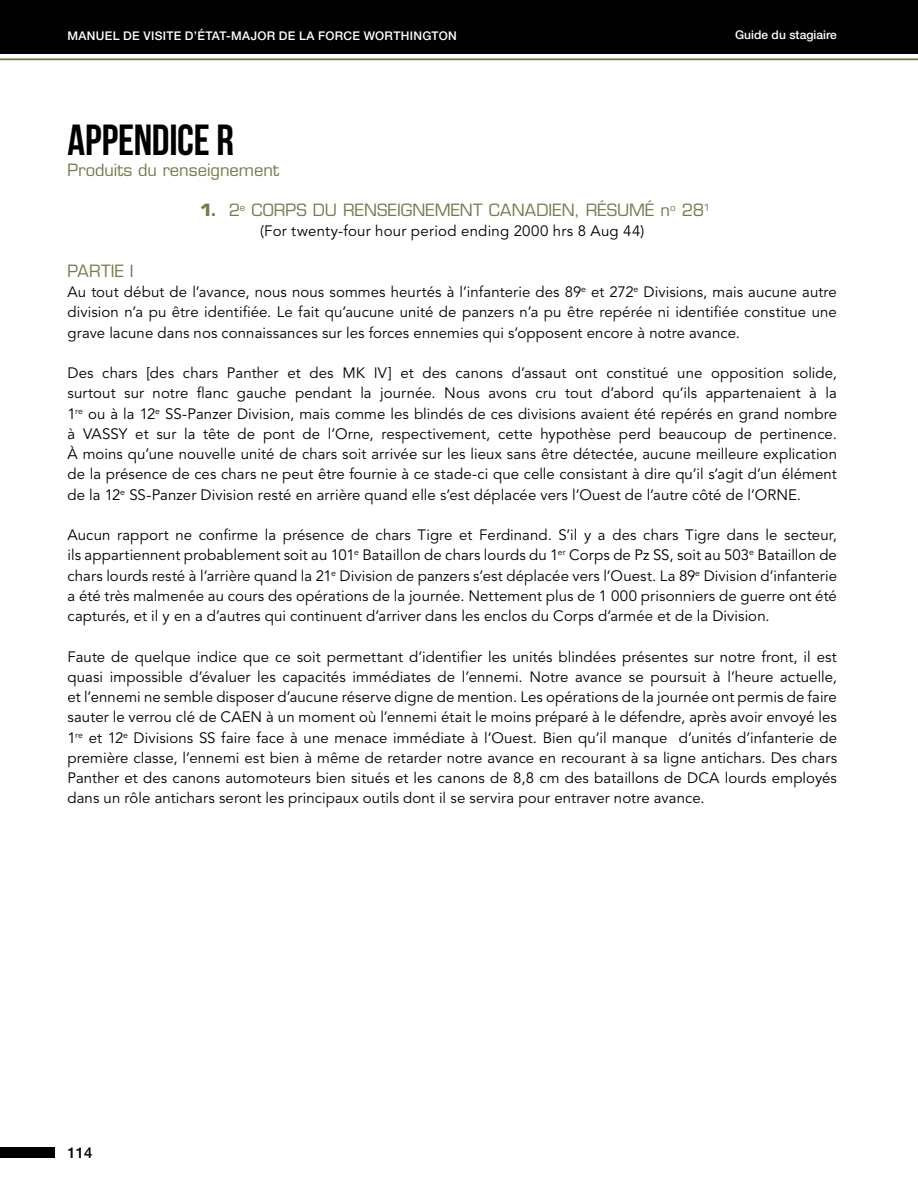
<style>
.page{position:relative;width:918px;height:1188px;background:#fff}
.page>*{position:absolute;margin:0;border:0;box-sizing:border-box;transform-origin:0 0}
.Article_Header{font:43.5px "Bebas Neue";letter-spacing:-.005em;color:#000}
.Article_Subheads{font:16.5px "Eurostile LT Std";letter-spacing:.005em;color:#757a4d}
.Article_Header-2{font:16.5px "Eurostile LT Std";color:#757a4d}
.Article_Content{font:15px/20.2px "Avenir LT Std";letter-spacing:.005em;color:#000;text-align:justify}
.Article_Subheads-2{font:15px "Avenir LT Std";letter-spacing:.015em;color:#000}
.t1{font:500 15px "Helvetica Neue LT Std";color:#000}
.t2{font:500 12px "Helvetica Neue LT Std";letter-spacing:.025em;color:#fff}
.t3{font:500 12px "Helvetica Neue LT Std";letter-spacing:.005em;color:#fff}
.s1{font-weight:700}
</style>
<div class="page">
<div style="left:0;top:0;width:918px;height:54px;background:#000"></div>
<hr style="left:0;top:58px;width:918px;height:2px;background:#757a4d">
<div style="left:0;top:1148px;width:55px;height:10px;background:#000"></div>
<p class="t2" style="left:68px;top:29px;width:391px">MANUEL DE VISITE D’ÉTAT-MAJOR DE LA FORCE WORTHINGTON</p>
<p class="t3" style="left:735px;top:28px;width:103px">Guide du stagiaire</p>
<p class="Article_Header" style="left:68px;top:116px;width:168px">APPENDICE R</p>
<p class="Article_Header-2" style="left:68px;top:160px;width:213px">Produits du renseignement</p>
<p class="Article_Subheads" style="left:200px;top:200px;width:511px"><span class="s1">1.</span> 2<sup>e</sup> CORPS DU RENSEIGNEMENT CANADIEN, RÉSUMÉ n<sup>o</sup> 28<sup>1</sup></p>
<p class="Article_Subheads-2" style="left:260px;top:222px;width:386px">(For twenty-four hour period ending 2000 hrs 8 Aug 44)</p>
<p class="Article_Subheads" style="left:68px;top:261px;width:68px">PARTIE I</p>
<p class="Article_Content" style="left:68px;top:282px;width:771px">Au tout début de l’avance, nous nous sommes heurtés à l’infanterie des 89<sup>e</sup> et 272<sup>e</sup> Divisions, mais aucune autre division n’a pu être identifiée. Le fait qu’aucune unité de panzers n’a pu être repérée ni identifiée constitue une grave lacune dans nos connaissances sur les forces ennemies qui s’opposent encore à notre avance.</p>
<p class="Article_Content" style="left:68px;top:363px;width:771px">Des chars [des chars Panther et des MK IV] et des canons d’assaut ont constitué une opposition solide, surtout sur notre flanc gauche pendant la journée. Nous avons cru tout d’abord qu’ils appartenaient à la 1<sup>re</sup> ou à la 12<sup>e</sup> SS-Panzer Division, mais comme les blindés de ces divisions avaient été repérés en grand nombre à VASSY et sur la tête de pont de l’Orne, respectivement, cette hypothèse perd beaucoup de pertinence.<br>À moins qu’une nouvelle unité de chars soit arrivée sur les lieux sans être détectée, aucune meilleure explication de la présence de ces chars ne peut être fournie à ce stade‑ci que celle consistant à dire qu’il s’agit d’un élément de la 12<sup>e</sup> SS-Panzer Division resté en arrière quand elle s’est déplacée vers l’Ouest de l’autre côté de l’ORNE.</p>
<p class="Article_Content" style="left:68px;top:525px;width:771px">Aucun rapport ne confirme la présence de chars Tigre et Ferdinand. S’il y a des chars Tigre dans le secteur, ils appartiennent probablement soit au 101<sup>e</sup> Bataillon de chars lourds du 1<sup>er</sup> Corps de Pz SS, soit au 503<sup>e</sup> Bataillon de chars lourds resté à l’arrière quand la 21<sup>e</sup> Division de panzers s’est déplacée vers l’Ouest. La 89<sup>e</sup> Division d’infanterie a été très malmenée au cours des opérations de la journée. Nettement plus de 1 000 prisonniers de guerre ont été capturés, et il y en a d’autres qui continuent d’arriver dans les enclos du Corps d’armée et de la Division.</p>
<p class="Article_Content" style="left:68px;top:647px;width:771px">Faute de quelque indice que ce soit permettant d’identifier les unités blindées présentes sur notre front, il est quasi impossible d’évaluer les capacités immédiates de l’ennemi. Notre avance se poursuit à l’heure actuelle, et l’ennemi ne semble disposer d’aucune réserve digne de mention. Les opérations de la journée ont permis de faire sauter le verrou clé de CAEN à un moment où l’ennemi était le moins préparé à le défendre, après avoir envoyé les 1<sup>re</sup> et 12<sup>e</sup> Divisions SS faire face à une menace immédiate à l’Ouest. Bien qu’il manque d’unités d’infanterie de première classe, l’ennemi est bien à même de retarder notre avance en recourant à sa ligne antichars. Des chars Panther et des canons automoteurs bien situés et les canons de 8,8 cm des bataillons de DCA lourds employés dans un rôle antichars seront les principaux outils dont il se servira pour entraver notre avance.</p>
<p class="t1" style="left:68px;top:1144px;width:27px">114</p>
</div>
